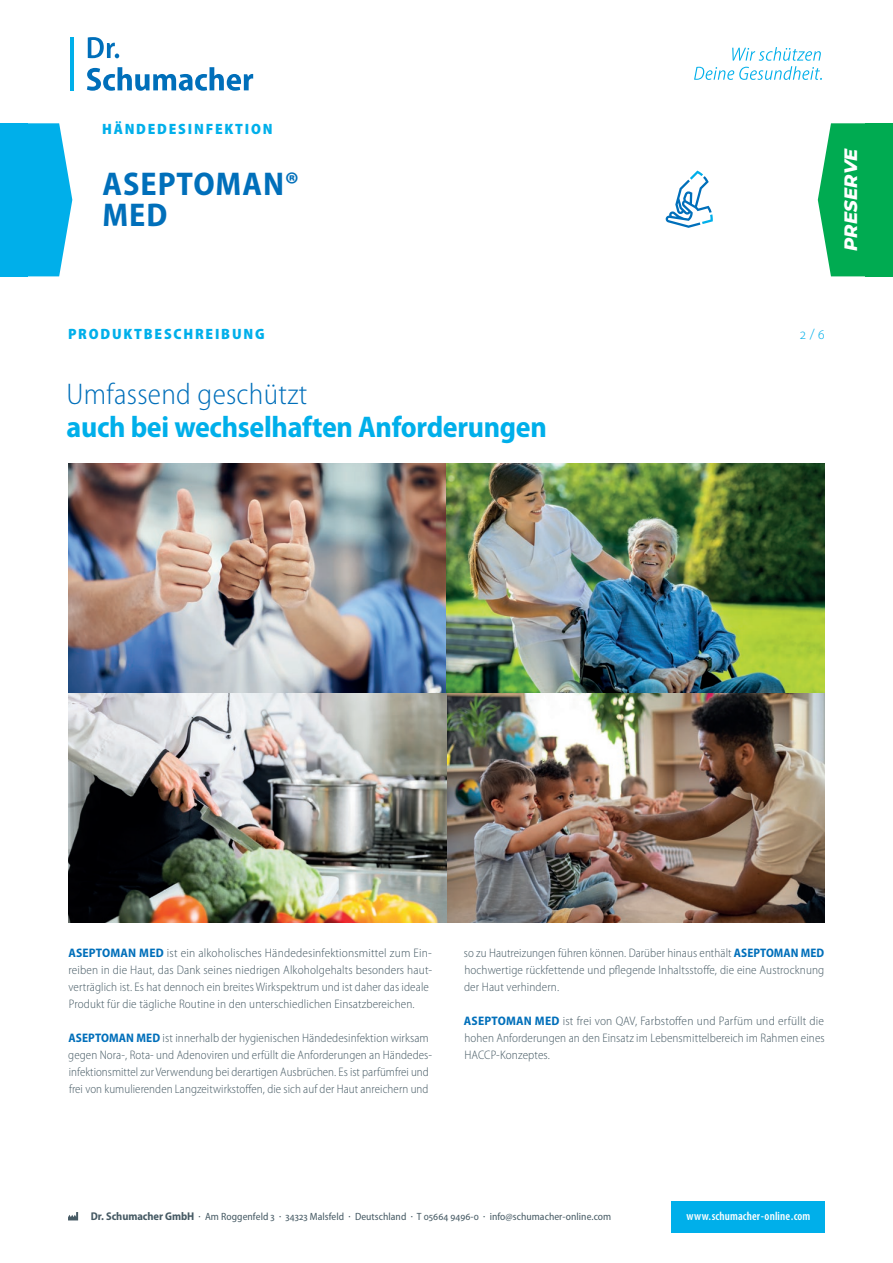
<style>
.page{position:relative;width:893px;height:1263px;background:#fff}
.page>*{position:absolute;margin:0;border:0;box-sizing:border-box;transform-origin:0 0}
.t1{font:700 semi-condensed 33px/30.8px "Myriad Pro";letter-spacing:.03em;color:#006fba}
.t2{font:700 semi-condensed 30px "Myriad Pro";letter-spacing:-.01em;color:#00afea}
.t3{font:300 semi-condensed 30px "Myriad Pro";letter-spacing:.01em;color:#006fba}
.t4{font:italic 800 18px "Montserrat";color:#fff}
.Ueberschrift_cyan{font:900 semi-condensed 15px "Myriad Pro";letter-spacing:.12em;color:#00afea}
.t5{font:300 semi-condensed 15px "Myriad Pro";color:#00afea}
.Fliesstext{font:300 semi-condensed 12.3px/17px "Myriad Pro";letter-spacing:.01em;color:#465a64}
.t6{font:600 condensed 12px "Myriad Pro";letter-spacing:.01em;color:#fff}
.t7{font:semi-condensed 10.5px "Myriad Pro";letter-spacing:.005em;color:#465a64}
.s1{font-weight:700;color:#006fba}
.s2{font-weight:700;font-size:11.25px}
</style>
<div class="page">
<div style="left:865px;top:123px;width:28px;height:153px;background:#00ab51"></div>
<svg style="left:818px;top:123px;width:47px;height:153px;background:#23b668"></svg>
<svg style="left:28px;top:123px;width:44px;height:153px;background:#24baec"></svg>
<div style="left:0;top:123px;width:28px;height:153px;background:#00afea"></div>
<svg style="left:665px;top:171px;width:48px;height:57px"></svg>
<img style="left:68px;top:463px;width:378px;height:230px">
<img style="left:446px;top:463px;width:379px;height:460px">
<img style="left:68px;top:693px;width:378px;height:230px">
<hr style="left:70px;top:37px;width:4px;height:53px;background:#00afea">
<svg style="left:87px;top:67px;width:166px;height:24px"></svg>
<svg style="left:88px;top:37px;width:31px;height:21px"></svg>
<svg style="left:694px;top:47px;width:128px;height:33px"></svg>
<div style="left:672px;top:1201px;width:153px;height:32px;background:#00afea"></div>
<svg style="left:68px;top:1212px;width:10px;height:8px"></svg>
<p class="Ueberschrift_cyan" style="left:102px;top:119px;width:172px">HÄNDEDESINFEKTION</p>
<h1 class="t1" style="left:102px;top:168px;width:198px">ASEPTOMAN®<br>MED</h1>
<p class="Ueberschrift_cyan" style="left:68px;top:324px;width:198px">PRODUKTBESCHREIBUNG</p>
<p class="t3" style="left:67px;top:376px;width:242px">Umfassend geschützt</p>
<p class="t2" style="left:67px;top:407px;width:482px">auch bei wechselhaften Anforderungen</p>
<h3 class="t4" style="left:838px;top:251px;width:105px;rotate:-90deg">PRESERVE</h3>
<p class="t5" style="left:799px;top:325px;width:27px">2 / 6</p>
<p class="Fliesstext" style="left:68px;top:944px;width:365px"><span class="s1">ASEPTOMAN MED</span> ist ein alkoholisches Händedesinfektionsmittel zum Ein&shy;reiben in die Haut, das Dank seines niedrigen Alkoholgehalts besonders haut&shy;verträglich ist. Es hat dennoch ein breites Wirkspektrum und ist daher das ideale Produkt für die tägliche Routine in den unterschiedlichen Einsatzbereichen.</p>
<p class="Fliesstext" style="left:68px;top:1029px;width:365px"><span class="s1">ASEPTOMAN MED</span> ist innerhalb der hygienischen Händedesinfektion wirksam gegen Nora-, Rota- und Adenoviren und erfüllt die Anforderungen an Händedes&shy;infektionsmittel zur Verwendung bei derartigen Ausbrüchen. Es ist parfümfrei und frei von kumulierenden Langzeitwirkstoffen, die sich auf der Haut anreichern und</p>
<p class="Fliesstext" style="left:464px;top:944px;width:362px;text-align:justify">so zu Hautreizungen führen können. Darüber hinaus enthält <span class="s1">ASEPTOMAN MED </span>hochwertige rückfettende und pflegende Inhaltsstoffe, die eine Austrocknung der Haut verhindern.</p>
<p class="Fliesstext" style="left:464px;top:1012px;width:362px;text-align:justify"><span class="s1">ASEPTOMAN MED</span> ist frei von QAV, Farbstoffen und Parfüm und erfüllt die hohen Anforderungen an den Einsatz im Lebensmittelbereich im Rahmen eines HACCP-Konzeptes.</p>
<p class="t7" style="left:91px;top:1210px;width:522px"><span class="s2">Dr. Schumacher GmbH</span> · Am Roggenfeld 3 · 34323 Malsfeld · Deutschland · T 05664 9496-0 · info@schumacher-online.com</p>
<p class="t6" style="left:686px;top:1209px;width:125px">www.schumacher-online.com</p>
</div>
